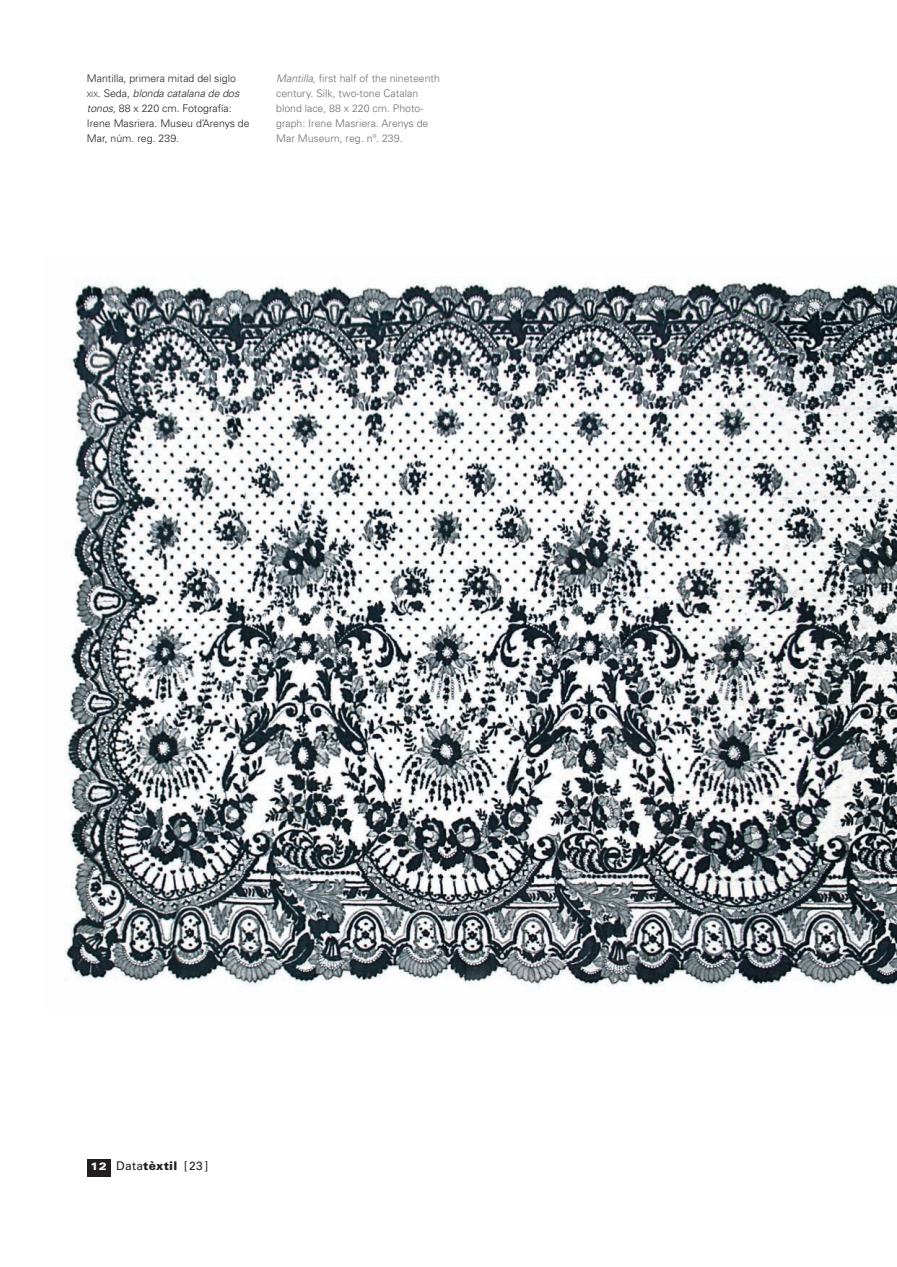
<style>
.page{position:relative;width:897px;height:1267px;background:#fff}
.page>*{position:absolute;margin:0;border:0;box-sizing:border-box;transform-origin:0 0}
.t1{font:12px "Univers LT Std";letter-spacing:.02em;color:#231f20}
.t2{font:300 10.5px/15px "Univers LT Std";color:#6c6d70}
.t3{font:300 10.5px/15px "Univers LT Std";color:#231f20}
.s1{font-size:7.35px}
.s2{font-style:inherit}
.s3{font-style:italic}
.s4{font-weight:900;font-stretch:expanded;font-size:10.5px;color:#fff}
.s5{font-weight:900}
</style>
<div class="page">
<div style="left:87px;top:1158px;width:24px;height:18px;background:#231f20"></div>
<img style="left:64px;top:277px;width:832px;height:710px">
<p class="t3" style="left:87px;top:70px;width:164px">Mantilla, primera mitad del siglo <span class="s1">xix</span><span class="s2">.</span> Seda, <span class="s3">blonda catalana de dos tonos</span>, 88 x 220 cm. Fotografía:<br>I rene Masriera. Museu d’Arenys de<br>Mar, núm. reg. 239.</p>
<p class="t2" style="left:276px;top:70px;width:165px"><span class="s3">Mantilla</span>, first half of the nineteenth century. Silk, two-tone Catalan blond lace, 88 x 220 cm. Photo&shy;graph: I rene Masriera. Arenys de<br>Mar Museum, reg. nº. 239.</p>
<p class="t1" style="left:91px;top:1158px;width:119px"><span class="s4">12</span> Data<span class="s5">tèxtil</span> [23 ]</p>
</div>
